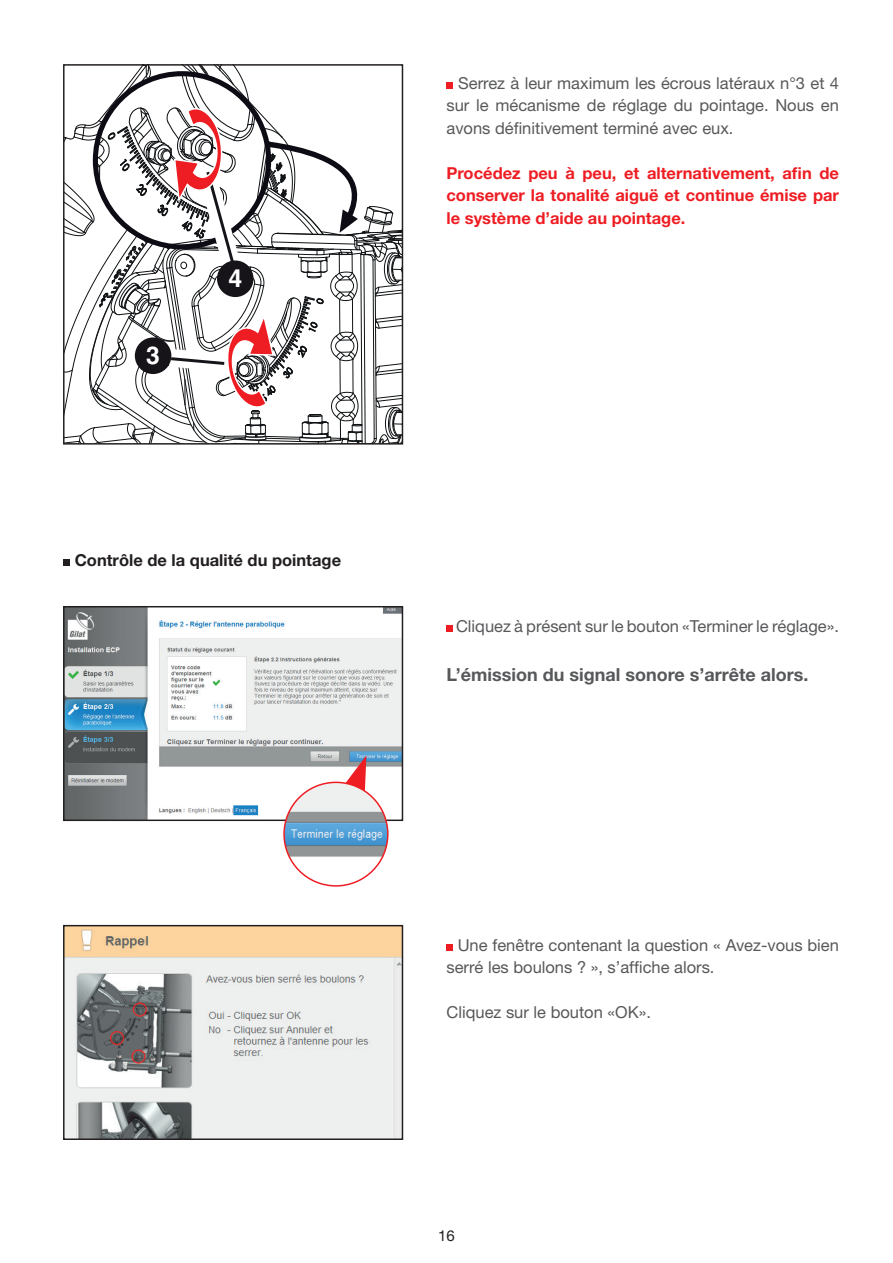
<style>
.page{position:relative;width:893px;height:1263px;background:#fff}
.page>*{position:absolute;margin:0;border:0;box-sizing:border-box;transform-origin:0 0}
.t1{font:700 24.75px "Helvetica";color:#fff}
.t2{font:700 18px "Helvetica Neue";color:#57585a}
.t3{font:16.5px/22.5px "Helvetica Neue";color:#57585a;text-align:justify}
.t4{font:700 16.5px/22.5px "Helvetica Neue";color:#ee1d23;text-align:justify}
.t5{font:700 16.5px "Helvetica Neue";color:#231f20}
.t6{font:15px "Helvetica Neue";color:#231f20}
</style>
<div class="page">
<div style="left:446px;top:82px;width:7px;height:7px;background:#ee1d23"></div>
<svg style="left:64px;top:65px;width:340px;height:380px"></svg>
<img style="left:66px;top:609px;width:334px;height:209px">
<div style="left:63px;top:606px;width:340px;height:215px;border:2px solid #231f20"></div>
<img style="left:66px;top:928px;width:334px;height:209px">
<div style="left:63px;top:925px;width:340px;height:215px;border:2px solid #231f20"></div>
<div style="left:446px;top:625px;width:7px;height:7px;background:#ee1d23"></div>
<div style="left:446px;top:944px;width:7px;height:7px;background:#ee1d23"></div>
<svg style="left:343px;top:755px;width:23px;height:36px"></svg>
<img style="left:284px;top:782px;width:104px;height:104px;border-radius:52px">
<div style="left:283px;top:782px;width:106px;height:105px;border:2px solid #ee1d23;border-radius:50%"></div>
<div style="left:64px;top:559px;width:6px;height:7px;background:#231f20"></div>
<h1 class="t1" style="left:146px;top:340px;width:15px">3</h1>
<h1 class="t1" style="left:228px;top:263px;width:15px">4</h1>
<p class="t5" style="left:75px;top:550px;width:268px">Contrôle de la qualité du pointage</p>
<p class="t3" style="left:446px;top:71px;width:394px;text-indent:12px">Serrez à leur maximum les écrous latéraux n°3 et 4 sur le mécanisme de réglage du pointage. Nous en avons définitivement terminé avec eux.</p>
<p class="t4" style="left:446px;top:161px;width:394px">Procédez peu à peu, et alternativement, afin de conserver la tonalité aiguë et continue émise par le système d’aide au pointage.</p>
<p class="t3" style="left:456px;top:614px;width:384px">Cliquez à présent sur le bouton «Terminer le réglage».</p>
<p class="t2" style="left:446px;top:663px;width:363px">L’émission du signal sonore s’arrête alors.</p>
<p class="t3" style="left:446px;top:933px;width:394px;text-indent:11px">Une fenêtre contenant la question « Avez-vous bien serré les boulons ? », s’affiche alors.</p>
<p class="t3" style="left:446px;top:1001px;width:206px">Cliquez sur le bouton «OK».</p>
<p class="t6" style="left:438px;top:1226px;width:18px">16</p>
</div>
